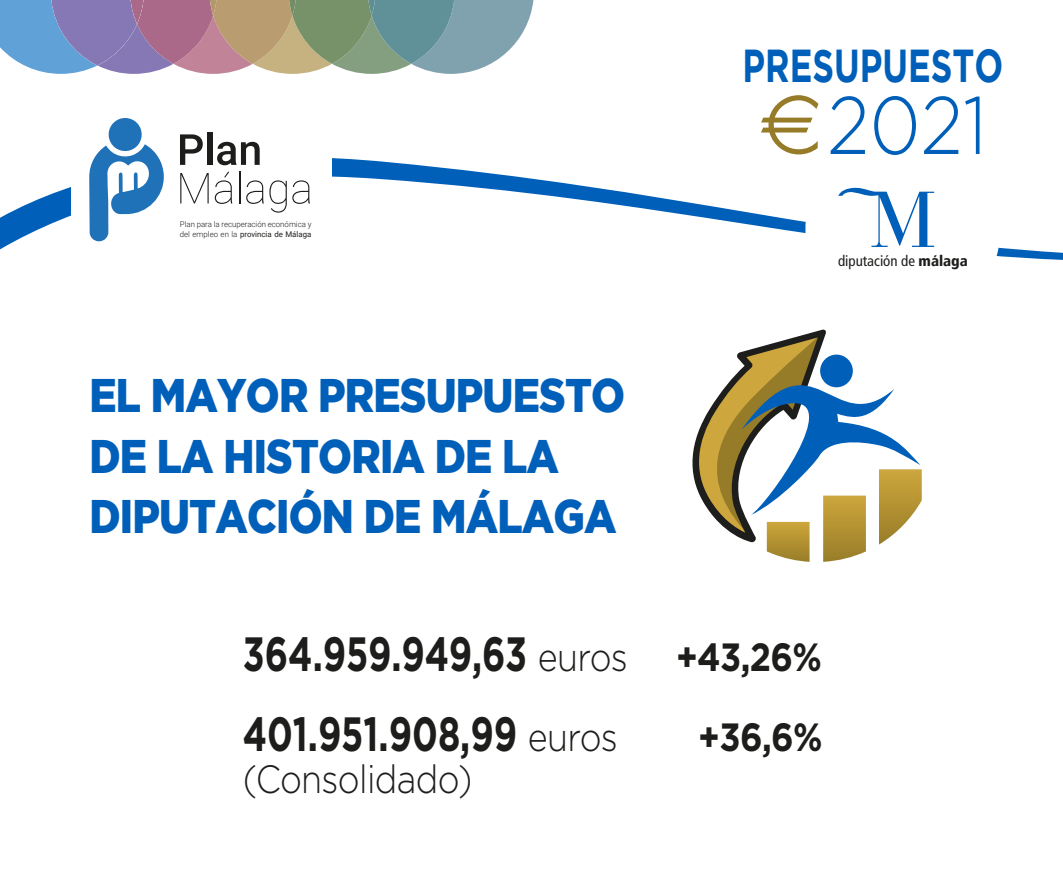
<style>
.page{position:relative;width:1063px;height:886px;background:#fff}
.page>*{position:absolute;margin:0;border:0;box-sizing:border-box;transform-origin:0 0}
.t1{font:300 81.5px "Gotham";color:#005fb9;scale:.88 1}
.t2{font:700 48.12px/80px "Gotham";color:#1d1d1b;scale:.74 1}
.t3{font:900 47px/60.5px "Gotham";letter-spacing:-.02em;color:#005fb9;scale:.87 1}
.t4{font:700 46px "Gotham";color:#005fb9;scale:.74 1}
.t5{font:300 39.38px "Gotham";letter-spacing:-.02em;color:#1d1d1b;scale:.87 1}
.t6{font:700 39.38px "Gotham";color:#1d1d1b;scale:.87 1}
.t7{font:condensed 14.88px "Frutiger LT";color:#1d1d1b}
.t8{font:300 7.88px/9.4px "Roboto";color:#1d1d1b}
.s1{font-weight:400}
.s2{font-family:"Logofont Euro";font-weight:400;font-size:86.25px;color:#967c29}
.s3{font-weight:900}
.s4{font-weight:300;font-size:39.38px}
.s5{font-size:39.38px}
</style>
<div class="page">
<svg style="left:0;top:158px;width:1063px;height:102px"></svg>
<div style="left:805px;top:131px;width:195px;height:195px;background:#fff;border-radius:50%"></div>
<svg style="left:838px;top:188px;width:96px;height:59px"></svg>
<svg style="left:0;top:0;width:533px;height:74px;background:#9499a3"></svg>
<div style="left:71px;top:107px;width:260px;height:150px;background:#fff"></div>
<svg style="left:180px;top:134px;width:23px;height:31px"></svg>
<div style="left:207px;top:133px;width:5px;height:32px;background:#1d1d1b"></div>
<svg style="left:217px;top:142px;width:43px;height:23px"></svg>
<svg style="left:89px;top:118px;width:75px;height:123px"></svg>
<svg style="left:180px;top:173px;width:29px;height:30px"></svg>
<svg style="left:215px;top:172px;width:17px;height:32px"></svg>
<hr style="left:239px;top:171px;width:1px;height:32px;background:#1d1d1b">
<svg style="left:246px;top:180px;width:64px;height:33px"></svg>
<svg style="left:692px;top:329px;width:230px;height:233px"></svg>
<p class="t8" style="left:180px;top:219px;width:133px">Plan para la recuperación económica y del empleo en la <span class="s1">provincia de Málaga</span></p>
<h3 class="t3" style="left:89px;top:364px;width:617px">EL MAYOR PRESUPUESTO<br>DE LA HISTORIA DE LA<br>DIPUTACIÓN DE MÁLAGA</h3>
<h3 class="t4" style="left:743px;top:39px;width:354px">PRESUPUESTO</h3>
<h1 class="t1" style="left:759px;top:81px;width:261px"><span class="s2">E</span>2021</h1>
<h3 class="t7" style="left:838px;top:253px;width:131px">diputación de <span class="s3">málaga</span></h3>
<h2 class="t2" style="left:243px;top:612px;width:784px">364.959.949,63 <span class="s4">euros</span> <span class="s5">+43,26%<br></span>401.951.908,99 <span class="s4">euros</span></h2>
<h3 class="t6" style="left:698px;top:714px;width:144px">+36,6%</h3>
<h3 class="t5" style="left:243px;top:758px;width:266px">(Consolidado)</h3>
</div>
